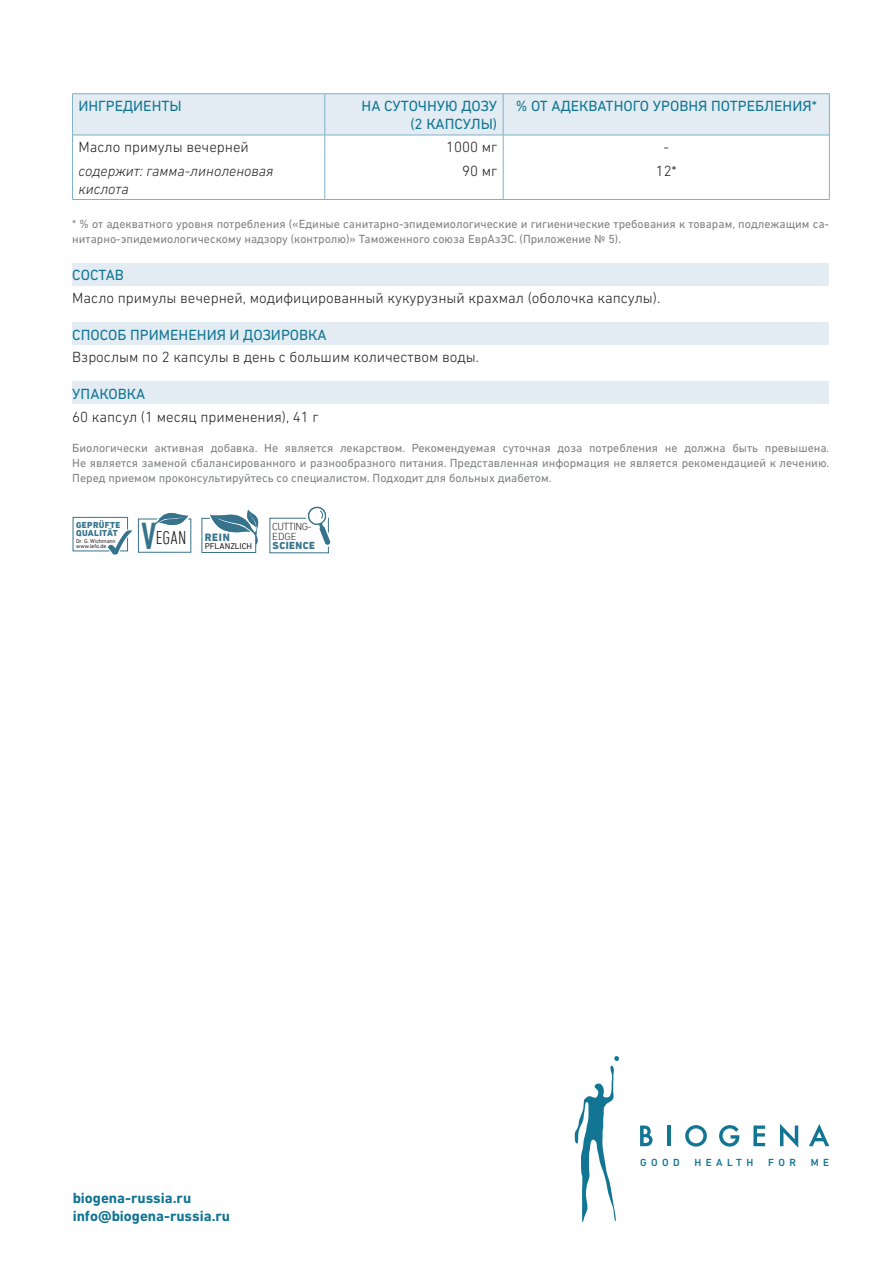
<style>
.page{position:relative;width:893px;height:1263px;background:#fff}
.page>*{position:absolute;margin:0;border:0;box-sizing:border-box;transform-origin:0 0}
.t1{font:300 condensed 18.9px "DIN Next LT Pro";color:#231f20}
.txt{font:300 15px "DIN Next CYR";color:#231f20}
.подзаг2{font:15px/18px "DIN Next CYR";color:#117593;text-align:right}
.txt-2{font:700 15px "DIN Next CYR";color:#117593}
.t2{font:italic 300 15px/18px "DIN Next CYR";color:#231f20}
.ссылки{font:12px/15px "DIN Next CYR";color:#808285}
.t3{font:800 10.8px "DIN Next LT Pro";color:#37738d}
.ZAG{font:500 10.5px "DIN Next CYR";letter-spacing:.42em;color:#117593}
.t4{font:300 10.35px/9.8px "DIN Next LT Pro";letter-spacing:-.05em;color:#231f20}
.t5{font:800 8.7px/8.4px "DIN Next LT Pro";letter-spacing:.045em;color:#37738d}
.t6{font:8.55px "DIN Next LT Pro";letter-spacing:-.005em;color:#231f20}
.t7{font:5.7px/5.6px "DIN Next LT Pro";letter-spacing:-.01em;color:#231f20}
.s1{font-weight:800;color:#37738d}
.s2{font-weight:500;font-size:38.25px;color:#37738d}
</style>
<div class="page">
<div style="left:72px;top:263px;width:757px;height:23px;background:#e2ecf2"></div>
<div style="left:72px;top:381px;width:757px;height:22px;background:#e2ecf2"></div>
<div style="left:72px;top:322px;width:757px;height:23px;background:#e2ecf2"></div>
<svg style="left:575px;top:1056px;width:44px;height:166px"></svg>
<svg style="left:640px;top:1125px;width:13px;height:21px"></svg>
<hr style="left:667px;top:1125px;width:4px;height:21px;background:#117593">
<svg style="left:685px;top:1125px;width:22px;height:21px"></svg>
<svg style="left:719px;top:1125px;width:20px;height:21px"></svg>
<svg style="left:753px;top:1125px;width:12px;height:21px"></svg>
<svg style="left:780px;top:1124px;width:18px;height:24px"></svg>
<svg style="left:809px;top:1124px;width:20px;height:22px"></svg>
<hr style="left:72px;top:93px;width:253px;height:1px;background:#81b0c6">
<hr style="left:325px;top:93px;width:178px;height:1px;background:#81b0c6">
<hr style="left:503px;top:93px;width:327px;height:1px;background:#81b0c6">
<svg style="left:72px;top:94px;width:758px;height:64px"></svg>
<hr style="left:72px;top:158px;width:1px;height:41px;background:#81b0c6">
<hr style="left:324px;top:158px;width:1px;height:41px;background:#81b0c6">
<hr style="left:503px;top:158px;width:1px;height:41px;background:#81b0c6">
<hr style="left:829px;top:158px;width:1px;height:41px;background:#81b0c6">
<hr style="left:72px;top:199px;width:253px;height:1px;background:#81b0c6">
<hr style="left:325px;top:199px;width:178px;height:1px;background:#81b0c6">
<hr style="left:503px;top:199px;width:327px;height:1px;background:#81b0c6">
<hr style="left:72px;top:135px;width:253px;height:1px;background:#81b0c6">
<hr style="left:325px;top:135px;width:178px;height:1px;background:#81b0c6">
<hr style="left:503px;top:135px;width:327px;height:1px;background:#81b0c6">
<div style="left:270px;top:518px;width:59px;height:35px;border:1px solid #37738d"></div>
<svg style="left:306px;top:506px;width:25px;height:41px"></svg>
<div style="left:73px;top:517px;width:55px;height:34px;border:1px solid #37738d"></div>
<svg style="left:106px;top:529px;width:26px;height:26px"></svg>
<div style="left:138px;top:519px;width:53px;height:34px;border:1px solid #37738d"></div>
<svg style="left:151px;top:513px;width:38px;height:18px"></svg>
<div style="left:202px;top:518px;width:54px;height:35px;border:1px solid #37738d"></div>
<svg style="left:202px;top:509px;width:57px;height:36px"></svg>
<p class="подзаг2" style="left:78px;top:97px;width:105px">ИНГРЕДИЕНТЫ</p>
<p class="подзаг2" style="left:362px;top:97px;width:137px">НА СУТОЧНУЮ ДОЗУ (2 КАПСУЛЫ)</p>
<p class="подзаг2" style="left:516px;top:97px;width:303px">% ОТ АДЕКВАТНОГО УРОВНЯ ПОТРЕБЛЕНИЯ*</p>
<p class="txt" style="left:78px;top:139px;width:172px">Масло примулы вечерней</p>
<p class="txt" style="left:446px;top:139px;width:53px">1000 мг</p>
<p class="txt" style="left:663px;top:139px;width:7px">-</p>
<p class="t2" style="left:78px;top:161px;width:197px">содержит: гамма-линоленовая кислота</p>
<p class="txt" style="left:462px;top:162px;width:37px">90 мг</p>
<p class="txt" style="left:656px;top:162px;width:23px">12*</p>
<p class="ссылки" style="left:72px;top:216px;width:758px">* % от адекватного уровня потребления («Единые санитарно-эпидемиологические и гигиенические требования к товарам, подлежащим са&shy;нитарно-эпидемиологическому надзору (контролю)» Таможенного союза ЕврАзЭС. (Приложение № 5).</p>
<p class="подзаг2" style="left:72px;top:266px;width:53px">СОСТАВ</p>
<p class="txt" style="left:72px;top:289px;width:589px">Масло примулы вечерней, модифицированный кукурузный крахмал (оболочка капсулы).</p>
<p class="подзаг2" style="left:72px;top:326px;width:256px">СПОСОБ ПРИМЕНЕНИЯ И ДОЗИРОВКА</p>
<p class="txt" style="left:72px;top:348px;width:408px">Взрослым по 2 капсулы в день с большим количеством воды.</p>
<p class="подзаг2" style="left:72px;top:385px;width:74px">УПАКОВКА</p>
<p class="txt" style="left:72px;top:408px;width:248px">60 капсул (1 месяц применения), 41 г</p>
<p class="ссылки" style="left:72px;top:440px;width:759px;text-align:justify">Биологически активная добавка. Не является лекарством. Рекомендуемая суточная доза потребления не должна быть превышена.<br>Не является заменой сбалансированного и разнообразного питания. Представленная информация не является рекомендацией к лечению.<br>Перед приемом проконсультируйтесь со специалистом. Подходит для больных диабетом.</p>
<p class="t4" style="left:272px;top:521px;width:44px">CUTTING-<br>EDGE<br><span class="s1">SCIENCE</span></p>
<p class="t5" style="left:76px;top:520px;width:46px">GEPRÜFTE<br>QUALITÄT</p>
<p class="t7" style="left:76px;top:538px;width:41px">Dr. G. Wichmann www.lefo.de</p>
<p class="t1" style="left:141px;top:527px;width:47px"><span class="s2">V</span>EGAN</p>
<p class="t3" style="left:205px;top:531px;width:26px">REIN</p>
<p class="t6" style="left:205px;top:541px;width:49px">PFLANZLICH</p>
<p class="txt-2" style="left:73px;top:1189px;width:120px">biogena-russia.ru</p>
<p class="txt-2" style="left:73px;top:1207px;width:159px">info@biogena-russia.ru</p>
<p class="ZAG" style="left:640px;top:1156px;width:41px">GOOD</p>
<p class="ZAG" style="left:694px;top:1156px;width:60px">HEALTH</p>
<p class="ZAG" style="left:768px;top:1156px;width:29px">FOR</p>
<p class="ZAG" style="left:811px;top:1156px;width:20px">M E</p>
</div>
